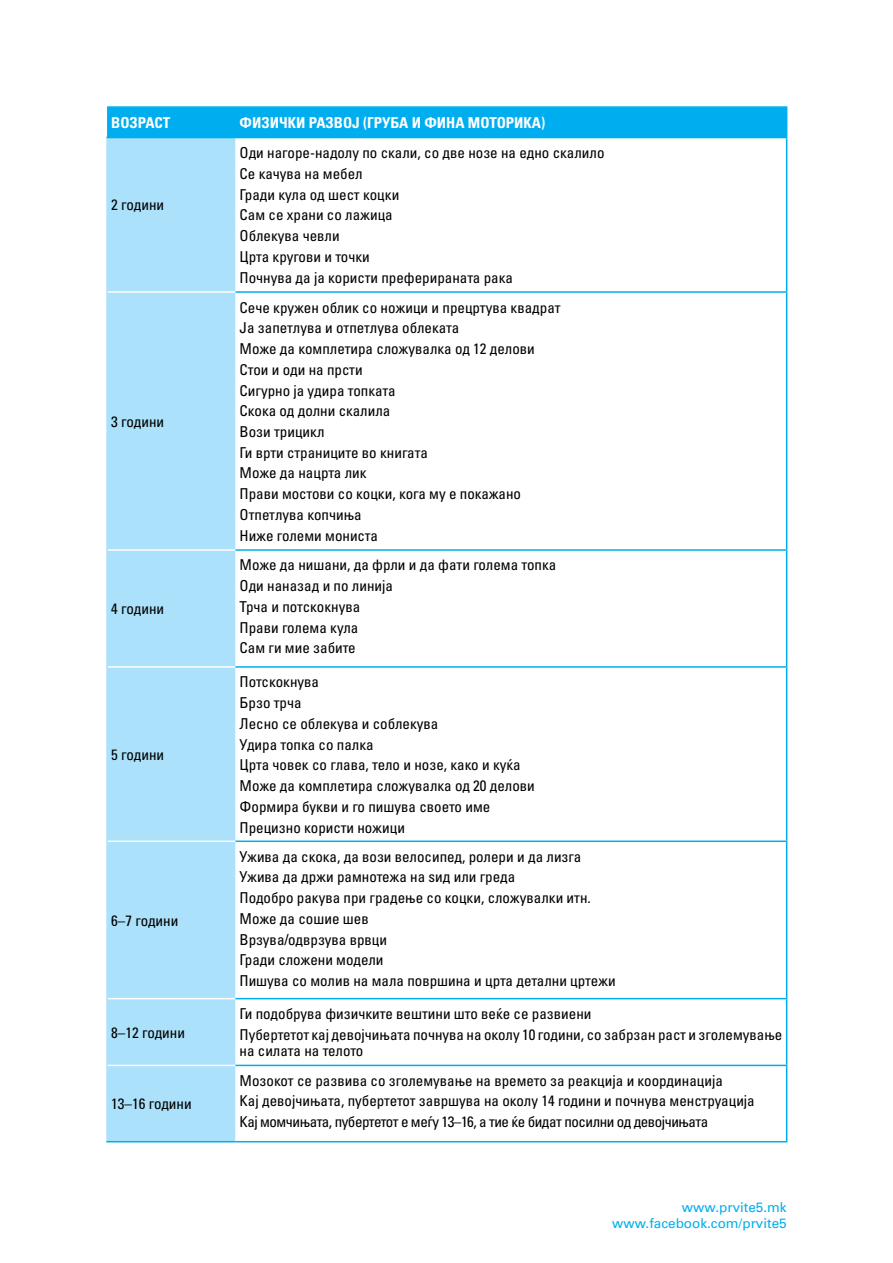
<style>
.page{position:relative;width:893px;height:1263px;background:#fff}
.page>*{position:absolute;margin:0;border:0;box-sizing:border-box;transform-origin:0 0}
.t1{font:condensed 15px/20.7px "Univers LTCYR 57";color:#000}
.t2{font:15px "Univers LTCYR 67 Bold Cond";color:#fff}
.t3{font:13.5px/16.5px "Univers LTCYR 55 Roman";color:#00aeef;text-align:right}
</style>
<div class="page">
<div style="left:108px;top:138px;width:127px;height:1003px;background:#abe1fa"></div>
<hr style="left:107px;top:106px;width:128px;height:2px;background:#00aeef">
<hr style="left:235px;top:106px;width:552px;height:2px;background:#00aeef">
<div style="left:107px;top:107px;width:680px;height:30px;background:#00aeef"></div>
<hr style="left:106px;top:137px;width:129px;height:1px;background:#00aeef">
<hr style="left:235px;top:137px;width:552px;height:1px;background:#00aeef">
<hr style="left:786px;top:138px;width:1px;height:153px;background:#00aeef">
<hr style="left:235px;top:291px;width:552px;height:2px;background:#00aeef">
<hr style="left:786px;top:293px;width:1px;height:256px;background:#00aeef">
<hr style="left:235px;top:549px;width:552px;height:2px;background:#00aeef">
<hr style="left:786px;top:551px;width:1px;height:115px;background:#00aeef">
<hr style="left:235px;top:666px;width:552px;height:2px;background:#00aeef">
<hr style="left:786px;top:668px;width:1px;height:172px;background:#00aeef">
<hr style="left:235px;top:840px;width:552px;height:2px;background:#00aeef">
<hr style="left:786px;top:842px;width:1px;height:156px;background:#00aeef">
<hr style="left:235px;top:998px;width:552px;height:1px;background:#00aeef">
<hr style="left:786px;top:999px;width:1px;height:66px;background:#00aeef">
<hr style="left:235px;top:1065px;width:552px;height:1px;background:#00aeef">
<hr style="left:786px;top:1066px;width:1px;height:75px;background:#00aeef">
<hr style="left:235px;top:1141px;width:552px;height:1px;background:#00aeef">
<hr style="left:108px;top:291px;width:127px;height:2px;background:#fff">
<hr style="left:108px;top:549px;width:127px;height:2px;background:#fff">
<hr style="left:108px;top:666px;width:127px;height:2px;background:#fff">
<hr style="left:108px;top:840px;width:127px;height:2px;background:#fff">
<hr style="left:108px;top:998px;width:127px;height:1px;background:#fff">
<hr style="left:108px;top:1065px;width:127px;height:1px;background:#fff">
<hr style="left:106px;top:138px;width:2px;height:154px;background:#abe1fa">
<hr style="left:106px;top:292px;width:2px;height:258px;background:#abe1fa">
<hr style="left:106px;top:550px;width:2px;height:117px;background:#abe1fa">
<hr style="left:106px;top:667px;width:2px;height:174px;background:#abe1fa">
<hr style="left:106px;top:841px;width:2px;height:158px;background:#abe1fa">
<hr style="left:106px;top:999px;width:2px;height:66px;background:#abe1fa">
<hr style="left:106px;top:1065px;width:2px;height:76px;background:#abe1fa">
<hr style="left:106px;top:1141px;width:129px;height:1px;background:#00aeef">
<p class="t2" style="left:111px;top:113px;width:19px">Возраст</p>
<p class="t2" style="left:240px;top:113px;width:79px">Физички разво</p>
<p class="t2" style="left:352px;top:113px;width:138px">ј (груба и фина мотор</p>
<p class="t2" style="left:514px;top:113px;width:33px">ика)</p>
<p class="t1" style="left:111px;top:194px;width:54px">2 години</p>
<p class="t1" style="left:111px;top:411px;width:54px">3 години</p>
<p class="t1" style="left:111px;top:598px;width:54px">4 години</p>
<p class="t1" style="left:111px;top:744px;width:54px">5 години</p>
<p class="t1" style="left:111px;top:910px;width:69px">6–7 години</p>
<p class="t1" style="left:111px;top:1022px;width:75px">8–12 години</p>
<p class="t1" style="left:111px;top:1093px;width:82px">13–16 години</p>
<p class="t1" style="left:240px;top:142px;width:366px">Оди нагоре-надолу по скали, со две нозе на едно скалило<br>Се качува на мебел<br>Гради кула од шест коцки<br>Сам се храни со лажица<br>Облекува чевли<br>Црта кругови и точки<br>Почнува да ја користи преферираната рака</p>
<p class="t1" style="left:240px;top:296px;width:323px">Сече кружен облик со ножици и прецртува квадрат<br>Ја запетлува и отпетлува облеката<br>Може да комплетира сложувалка од 12 делови<br>Стои и оди на прсти<br>Сигурно ја удира топката<br>Скока од долни скалила<br>Вози трицикл<br>Ги врти страниците во книгата<br>Може да нацрта лик<br>Прави мостови со коцки, кога му е покажано<br>Отпетлува копчиња<br>Ниже големи мониста</p>
<p class="t1" style="left:240px;top:554px;width:318px">Може да нишани, да фрли и да фати голема топка<br>Оди наназад и по линија<br>Трча и потскокнува<br>Прави голема кула<br>Сам ги мие забите</p>
<p class="t1" style="left:240px;top:671px;width:297px">Потскокнува<br>Брзо трча<br>Лесно се облекува и соблекува<br>Удира топка со палка<br>Црта човек со глава, тело и нозе, како и куќа<br>Може да комплетира сложувалка од 20 делови<br>Формира букви и го пишува своето име<br>Прецизно користи ножици</p>
<p class="t1" style="left:240px;top:845px;width:378px">Ужива да скока, да вози велосипед, ролери и да лизга Ужива да држи рамнотежа на ѕид или греда<br>Подобро ракува при градење со коцки, сложувалки итн.<br>Може да сошие шев<br>Врзува/одврзува врвци<br>Гради сложени модели<br>Пишува со молив на мала површина и црта детални цртежи</p>
<p class="t1" style="left:240px;top:1003px;width:544px">Ги подобрува физичките вештини што веќе се развиени<br>Пубертетот кај девојчињата почнува на околу 10 години, со забрзан раст и зголемување</p>
<p class="t1" style="left:240px;top:1040px;width:125px">на силата на телото</p>
<p class="t1" style="left:240px;top:1069px;width:517px">Мозокот се развива со зголемување на времето за реакција и координација<br>Кај девојчињата, пубертетот завршува на околу 14 години и почнува менструација<br>Кај момчињата, пубертетот е меѓу 13–16, а тие ќе бидат посилни од девојчињата</p>
<p class="t3" style="left:612px;top:1198px;width:176px">www.prvite5.mk www.facebook.com/prvite5</p>
</div>
